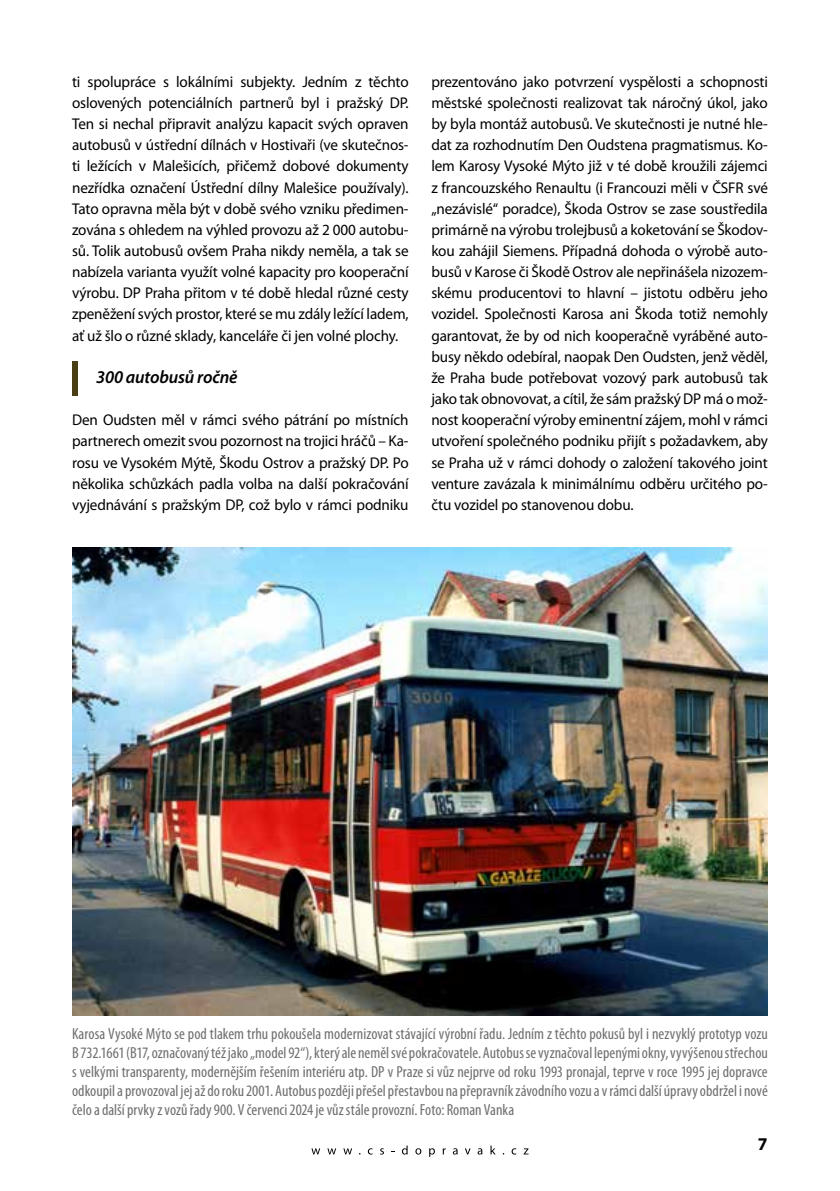
<style>
.page{position:relative;width:840px;height:1191px;background:#fff}
.page>*{position:absolute;margin:0;border:0;box-sizing:border-box;transform-origin:0 0}
.t1{font:italic 600 18px "Myriad Pro";letter-spacing:-.01em;color:#000}
.t2{font:700 18px "Myriad Pro";color:#000}
.t3{font:condensed 16px/19.2px "Myriad Pro";color:#706f6f;text-align:justify}
.t4{font:15.6px/21.2px "Myriad Pro";letter-spacing:-.01em;color:#000;text-align:justify}
</style>
<div class="page">
<svg style="left:311px;top:1148px;width:9px;height:6px"></svg>
<svg style="left:327px;top:1148px;width:9px;height:6px"></svg>
<svg style="left:343px;top:1148px;width:9px;height:6px"></svg>
<svg style="left:367px;top:1148px;width:5px;height:6px"></svg>
<svg style="left:380px;top:1148px;width:4px;height:6px"></svg>
<svg style="left:402px;top:1145px;width:5px;height:9px"></svg>
<svg style="left:415px;top:1148px;width:6px;height:6px"></svg>
<svg style="left:429px;top:1148px;width:5px;height:8px"></svg>
<svg style="left:442px;top:1148px;width:3px;height:6px"></svg>
<svg style="left:452px;top:1148px;width:5px;height:6px"></svg>
<svg style="left:465px;top:1148px;width:5px;height:6px"></svg>
<svg style="left:477px;top:1148px;width:5px;height:6px"></svg>
<svg style="left:490px;top:1145px;width:5px;height:9px"></svg>
<svg style="left:511px;top:1148px;width:5px;height:6px"></svg>
<svg style="left:523px;top:1148px;width:5px;height:6px"></svg>
<img style="left:72px;top:548px;width:695px;height:467px">
<div style="left:72px;top:361px;width:6px;height:34px;background:#4a3e15"></div>
<p class="t4" style="left:72px;top:71px;width:338px">ti spolupráce s lokálními subjekty. Jedním z těchto oslovených potenciálních partnerů byl i pražský DP.<br>Ten si nechal připravit analýzu kapacit svých opraven autobusů v ústřední dílnách v Hostivaři (ve skutečnos&shy;ti ležících v Malešicích, přičemž dobové dokumenty nezřídka označení Ústřední dílny Malešice používaly).<br>Tato opravna měla být v době svého vzniku předimen&shy;zována s ohledem na výhled provozu až 2 000 autobu&shy;sů. Tolik autobusů ovšem Praha nikdy neměla, a tak se nabízela varianta využít volné kapacity pro kooperační výrobu. DP Praha přitom v té době hledal různé cesty zpeněžení svých prostor, které se mu zdály ležící ladem, ať už šlo o různé sklady, kanceláře či jen volné plochy.</p>
<p class="t1" style="left:96px;top:365px;width:143px">300 autobusů ročně</p>
<p class="t4" style="left:72px;top:409px;width:338px">Den Oudsten měl v rámci svého pátrání po místních partnerech omezit svou pozornost na trojici hráčů – Ka&shy;rosu ve Vysokém Mýtě, Škodu Ostrov a pražský DP. Po několika schůzkách padla volba na další pokračování vyjednávání s pražským DP, což bylo v rámci podniku</p>
<p class="t4" style="left:431px;top:71px;width:338px">prezentováno jako potvrzení vyspělosti a schopnosti městské společnosti realizovat tak náročný úkol, jako by byla montáž autobusů. Ve skutečnosti je nutné hle&shy;dat za rozhodnutím Den Oudstena pragmatismus. Ko&shy;lem Karosy Vysoké Mýto již v té době kroužili zájemci z francouzského Renaultu (i Francouzi měli v ČSFR své „nezávislé“ poradce), Škoda Ostrov se zase soustředila primárně na výrobu trolejbusů a koketování se Škodov&shy;kou zahájil Siemens. Případná dohoda o výrobě auto&shy;busů v Karose či Škodě Ostrov ale nepřinášela nizozem&shy;skému producentovi to hlavní – jistotu odběru jeho vozidel. Společnosti Karosa ani Škoda totiž nemohly garantovat, že by od nich kooperačně vyráběné auto&shy;busy někdo odebíral, naopak Den Oudsten, jenž věděl, že Praha bude potřebovat vozový park autobusů tak jako tak obnovovat, a cítil, že sám pražský DP má o mož&shy;nost kooperační výroby eminentní zájem, mohl v rámci utvoření společného podniku přijít s požadavkem, aby se Praha už v rámci dohody o založení takového joint venture zavázala k minimálnímu odběru určitého po&shy;čtu vozidel po stanovenou dobu.</p>
<p class="t3" style="left:72px;top:1023px;width:697px">Karosa Vysoké Mýto se pod tlakem trhu pokoušela modernizovat stávající výrobní řadu. Jedním z těchto pokusů byl i nezvyklý prototyp vozu B 732.1661 (B17, označovaný též jako „model 92“), který ale neměl své pokračovatele. Autobus se vyznačoval lepenými okny, vyvýšenou střechou s velkými transparenty, modernějším řešením interiéru atp. DP v Praze si vůz nejprve od roku 1993 pronajal, teprve v roce 1995 jej dopravce odkoupil a provozoval jej až do roku 2001. Autobus později přešel přestavbou na přepravník závodního vozu a v rámci další úpravy obdržel i nové čelo a další prvky z vozů řady 900. V červenci 2024 je vůz stále provozní. Foto: Roman Vanka</p>
<p class="t2" style="left:757px;top:1132px;width:11px">7</p>
</div>
